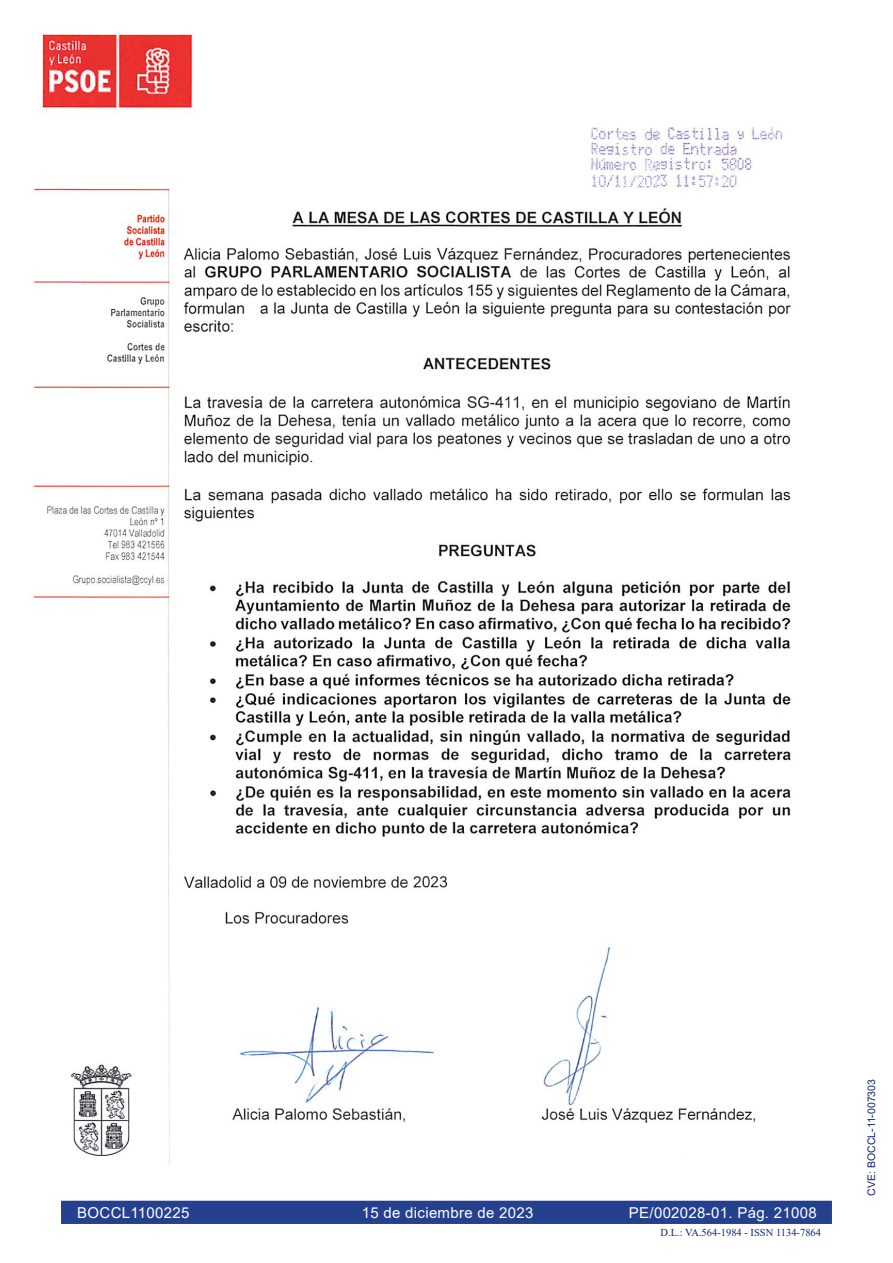
<style>
.page{position:relative;width:893px;height:1263px;background:#fff}
.page>*{position:absolute;margin:0;border:0;box-sizing:border-box;transform-origin:0 0}
.E_CVE{font:15px "Arial";letter-spacing:.02em;color:#fff}
.t1{font:10.5px "Times New Roman";color:#132477}
.t2{font:10.5px "Arial";color:#132477}
</style>
<div class="page">
<div style="left:60px;top:1200px;width:773px;height:25px;background:#25408f"></div>
<div style="left:60px;top:1199px;width:773px;height:26px;border:2px solid #fff"></div>
<img style="left:30px;top:33px;width:803px;height:1167px">
<p class="E_CVE" style="left:77px;top:1202px;width:114px">BOCCL1100225</p>
<p class="E_CVE" style="left:362px;top:1202px;width:173px">15 de diciembre de 2023</p>
<p class="E_CVE" style="left:629px;top:1202px;width:189px">PE/002028-01. Pág. 21008</p>
<p class="t1" style="left:661px;top:1225px;width:162px">D.L.: VA.564-1984 - ISSN 1134-7864</p>
<p class="t2" style="left:864px;top:1195px;width:118px;rotate:-90deg">CVE: BOCCL-11-007303</p>
</div>
